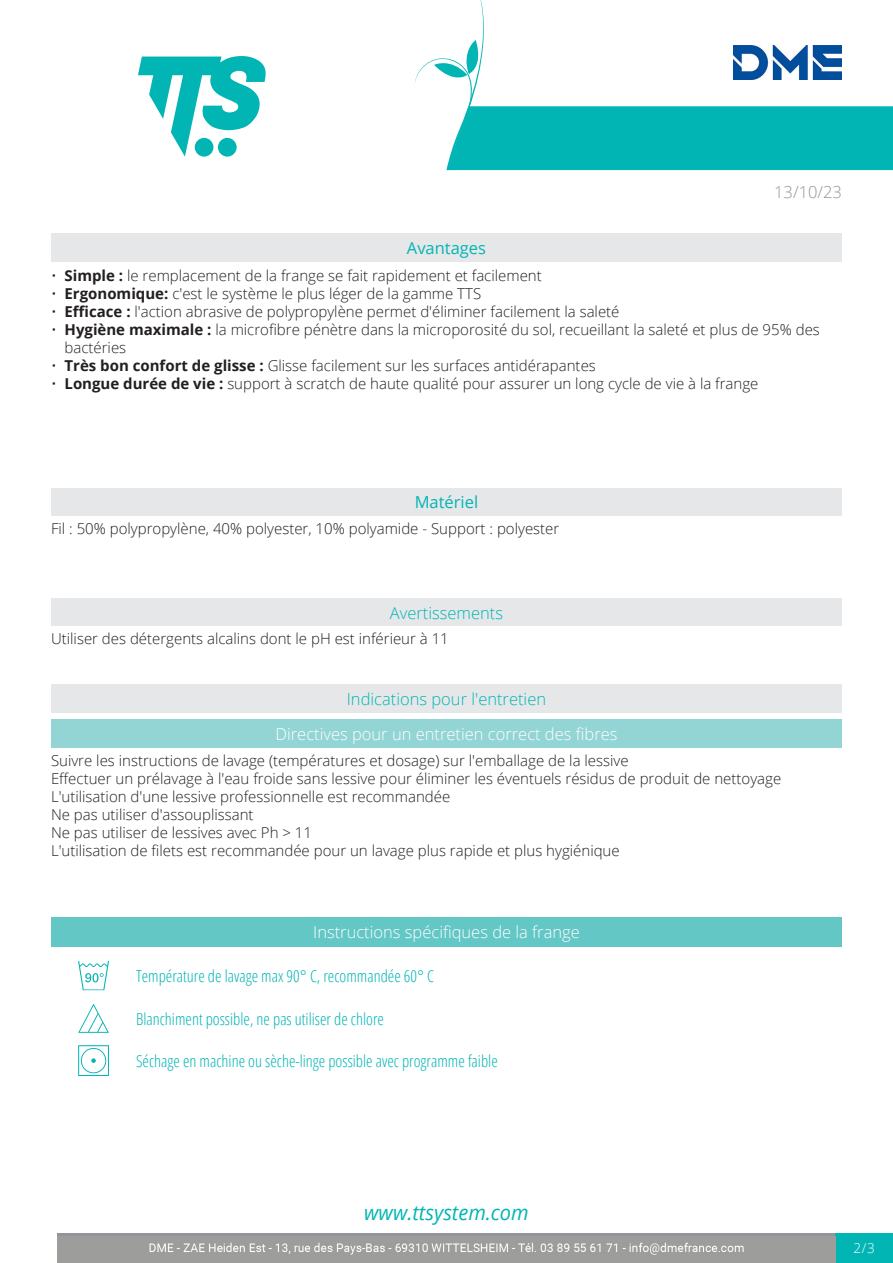
<style>
.page{position:relative;width:893px;height:1263px;background:#fff}
.page>*{position:absolute;margin:0;border:0;box-sizing:border-box;transform-origin:0 0}
.t1{font:italic 20.85px "Open Sans";color:#00b5b3;scale:.96 1}
.TestoAsciugaturaMeccanica{font:300 16.5px "Open Sans Condensed";color:#00b5b3}
.TestoTempLavaggio{font:300 16.5px "Open Sans Condensed";color:#00b5b3}
.Titolo12{font:300 16.5px "Open Sans";color:#fff}
.TestoCandeggio{font:300 16.5px "Open Sans Condensed";color:#00b5b3}
.Titolo13{font:300 16.5px "Open Sans";color:#fff}
.Titolo11{font:300 16.5px "Open Sans";color:#00b5b3}
.Titolo22{font:300 16.5px "Open Sans";color:#00b5b3}
.Titolo8{font:16.5px "Open Sans";color:#00b5b3}
.t2{font:300 16.5px "Open Sans";color:#939598}
.Titolo16{font:16.5px "Open Sans";color:#00b5b3}
.MantenimentoFibre{font:300 15px/18px "Open Sans";color:#231f20}
.Materiale{font:300 15px "Open Sans";color:#231f20}
.avvertenza{font:300 15px "Open Sans";color:#231f20}
.t3{font:300 13.5px "Open Sans";color:#fff}
.s1{font-weight:700}
</style>
<div class="page">
<svg style="left:138px;top:56px;width:128px;height:101px"></svg>
<div style="left:57px;top:1233px;width:779px;height:30px;background:#9d9d9b"></div>
<div style="left:836px;top:1233px;width:57px;height:30px;background:#00b5b3"></div>
<svg style="left:415px;top:0;width:478px;height:170px"></svg>
<div style="left:51px;top:234px;width:791px;height:28px;background:#e6e7e9"></div>
<div style="left:51px;top:488px;width:791px;height:27px;background:#e6e7e9"></div>
<div style="left:51px;top:598px;width:791px;height:28px;background:#e6e7e9"></div>
<div style="left:51px;top:685px;width:791px;height:28px;background:#e6e7e9"></div>
<div style="left:51px;top:720px;width:791px;height:28px;background:#93d5d5"></div>
<div style="left:51px;top:917px;width:791px;height:30px;background:#63c7c6"></div>
<svg style="left:78px;top:961px;width:31px;height:29px"></svg>
<svg style="left:78px;top:1004px;width:31px;height:29px"></svg>
<svg style="left:78px;top:1045px;width:31px;height:31px"></svg>
<img style="left:149px;top:1242px;width:595px;height:13px">
<p class="t2" style="left:774px;top:180px;width:69px">13/10/23</p>
<p class="Titolo8" style="left:407px;top:237px;width:81px">Avantages</p>
<p class="MantenimentoFibre" style="left:51px;top:266px;width:492px">• <span class="s1">Simple :</span> le remplacement de la frange se fait rapidement et facilement</p>
<p class="MantenimentoFibre" style="left:51px;top:284px;width:432px">• <span class="s1">Ergonomique:</span> c'est le système le plus léger de la gamme TTS</p>
<p class="MantenimentoFibre" style="left:51px;top:302px;width:570px">• <span class="s1">Efficace :</span> l'action abrasive de polypropylène permet d'éliminer facilement la saleté</p>
<p class="MantenimentoFibre" style="left:65px;top:320px;width:757px;text-indent:-14px">• <span class="s1">Hygiène maximale :</span> la microfibre pénètre dans la microporosité du sol, recueillant la saleté et plus de 95% des bactéries</p>
<p class="MantenimentoFibre" style="left:51px;top:356px;width:546px">• <span class="s1">Très bon confort de glisse :</span> Glisse facilement sur les surfaces antidérapantes</p>
<p class="MantenimentoFibre" style="left:51px;top:374px;width:709px">• <span class="s1">Longue durée de vie :</span> support à scratch de haute qualité pour assurer un long cycle de vie à la frange</p>
<p class="Titolo16" style="left:415px;top:491px;width:65px">Matériel</p>
<p class="Materiale" style="left:51px;top:518px;width:510px">Fil : 50% polypropylène, 40% polyester, 10% polyamide - Support : polyester</p>
<p class="Titolo22" style="left:390px;top:601px;width:115px">Avertissements</p>
<p class="avvertenza" style="left:51px;top:629px;width:399px">Utiliser des détergents alcalins dont le pH est inférieur à 11</p>
<p class="Titolo11" style="left:347px;top:688px;width:201px">Indications pour l'entretien</p>
<p class="Titolo12" style="left:275px;top:723px;width:343px">Directives pour un entretien correct des fibres</p>
<p class="MantenimentoFibre" style="left:51px;top:751px;width:579px">Suivre les instructions de lavage (températures et dosage) sur l'emballage de la lessive</p>
<p class="MantenimentoFibre" style="left:51px;top:769px;width:732px">Effectuer un prélavage à l'eau froide sans lessive pour éliminer les éventuels résidus de produit de nettoyage</p>
<p class="MantenimentoFibre" style="left:51px;top:787px;width:401px">L'utilisation d'une lessive professionnelle est recommandée</p>
<p class="MantenimentoFibre" style="left:51px;top:805px;width:204px">Ne pas utiliser d'assouplissant</p>
<p class="MantenimentoFibre" style="left:51px;top:823px;width:262px">Ne pas utiliser de lessives avec Ph &gt; 11</p>
<p class="MantenimentoFibre" style="left:51px;top:841px;width:570px">L'utilisation de filets est recommandée pour un lavage plus rapide et plus hygiénique</p>
<p class="Titolo13" style="left:313px;top:921px;width:268px">Instructions spécifiques de la frange</p>
<p class="TestoTempLavaggio" style="left:136px;top:965px;width:300px">Température de lavage max 90° C, recommandée 60° C</p>
<p class="TestoCandeggio" style="left:136px;top:1007px;width:249px">Blanchiment possible, ne pas utiliser de chlore</p>
<p class="TestoAsciugaturaMeccanica" style="left:136px;top:1050px;width:363px">Séchage en machine ou sèche-linge possible avec programme faible</p>
<h1 class="t1" style="left:364px;top:1198px;width:173px">www.ttsystem.com</h1>
<p class="t3" style="left:854px;top:1239px;width:23px">2/3</p>
</div>
